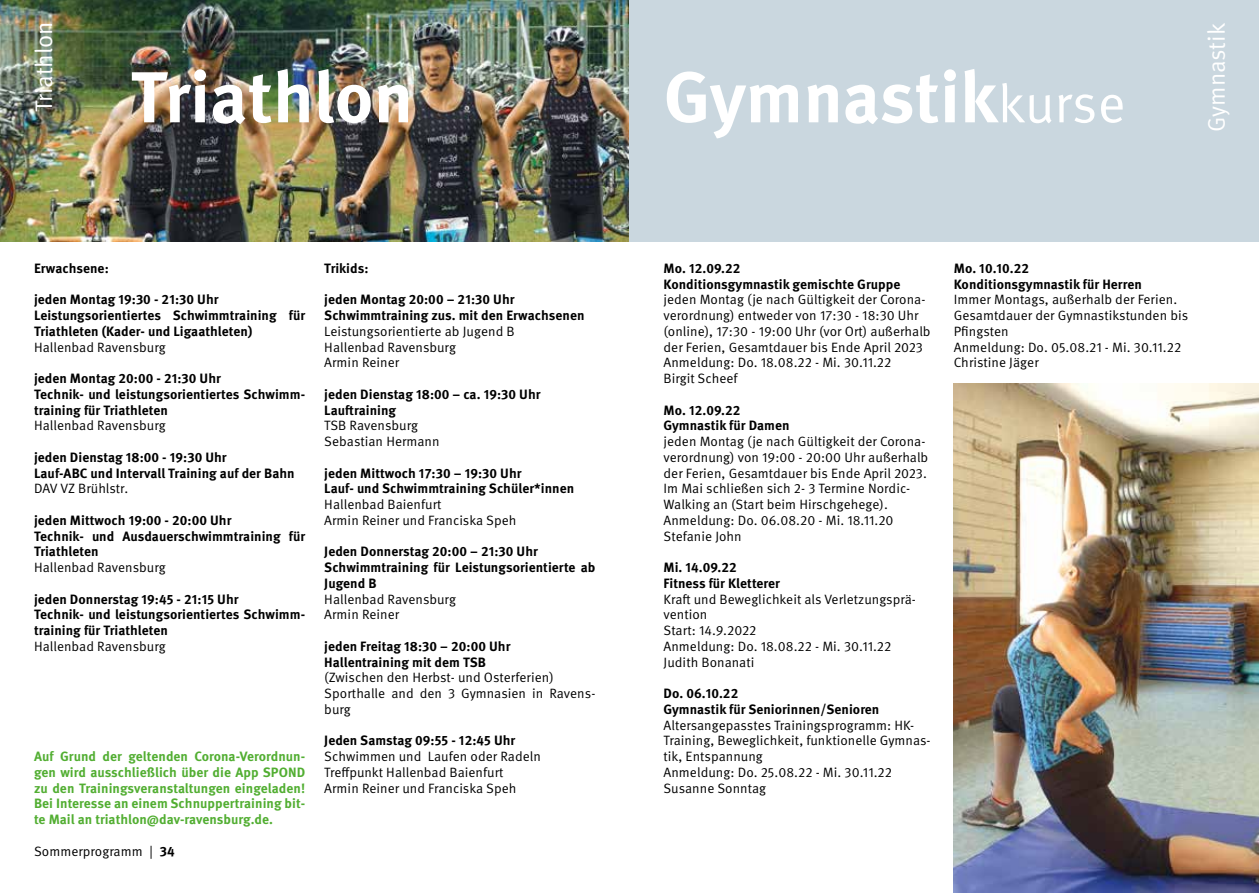
<style>
.page{position:relative;width:1259px;height:893px;background:#fff}
.page>*{position:absolute;margin:0;border:0;box-sizing:border-box;transform-origin:0 0}
.t1{font:700 72px "Meta Pro";letter-spacing:-.005em;color:#fff}
.t2{font:24px "Meta Pro Norm";letter-spacing:-.005em;color:#fff}
.t3{font:13.5px/15.8px "Meta Pro Norm";letter-spacing:.005em;color:#000}
.t4{font:700 13.5px/15.8px "Meta Pro";letter-spacing:.005em;color:#000}
.t5{font:700 13.5px/15.8px "Meta Pro";color:#52ae32;text-align:justify}
.s1{font-family:"Meta Pro Norm";font-weight:400;font-size:54px}
.s2{font-family:"Meta Pro";font-weight:700}
</style>
<div class="page">
<img style="left:0;top:0;width:629px;height:241px">
<div style="left:629px;top:0;width:630px;height:241px;background:#cad7df"></div>
<img style="left:954px;top:383px;width:305px;height:510px">
<h2 class="t2" style="left:26px;top:112px;width:93px;rotate:-90deg">Triathlon</h2>
<h2 class="t2" style="left:1198px;top:132px;width:110px;rotate:-90deg">Gymnastik</h2>
<h1 class="t1" style="left:663px;top:41px;width:463px">Gymnastik<span class="s1">kurse</span></h1>
<h1 class="t1" style="left:131px;top:41px;width:284px">Triathlon</h1>
<p class="t4" style="left:34px;top:259px;width:76px">Erwachsene:</p>
<p class="t4" style="left:34px;top:291px;width:273px">jeden Montag 19:30 - 21:30 Uhr<br>Leistungsorientiertes Schwimmtraining für<br>Triathleten (Kader- und Ligaathleten)</p>
<p class="t3" style="left:34px;top:338px;width:133px">Hallenbad Ravensburg</p>
<p class="t4" style="left:34px;top:370px;width:273px">jeden Montag 20:00 - 21:30 Uhr<br>Technik- und leistungsorientiertes Schwimm&shy;training für Triathleten</p>
<p class="t3" style="left:34px;top:417px;width:133px">Hallenbad Ravensburg</p>
<p class="t4" style="left:34px;top:448px;width:262px">jeden Dienstag 18:00 - 19:30 Uhr<br>Lauf-ABC und Intervall Training auf der Bahn</p>
<p class="t3" style="left:34px;top:480px;width:96px">DAV VZ Brühlstr.</p>
<p class="t4" style="left:34px;top:511px;width:273px">jeden Mittwoch 19:00 - 20:00 Uhr<br>Technik- und Ausdauerschwimmtraining für<br>Triathleten</p>
<p class="t3" style="left:34px;top:559px;width:133px">Hallenbad Ravensburg</p>
<p class="t4" style="left:34px;top:590px;width:273px">jeden Donnerstag 19:45 - 21:15 Uhr<br>Technik- und leistungsorientiertes Schwimm&shy;training für Triathleten</p>
<p class="t3" style="left:34px;top:637px;width:133px">Hallenbad Ravensburg</p>
<p class="t5" style="left:34px;top:748px;width:273px">Auf Grund der geltenden Corona-Verordnun&shy;gen wird ausschließlich über die App SPOND zu den Trainingsveranstaltungen eingeladen!<br>Bei Interesse an einem Schnuppertraining bit&shy;te Mail an triathlon@dav-ravensburg.de.</p>
<p class="t3" style="left:34px;top:842px;width:142px">Sommerprogramm | <span class="s2">34</span></p>
<p class="t4" style="left:324px;top:259px;width:46px">Trikids:</p>
<p class="t4" style="left:324px;top:291px;width:262px">jeden Montag 20:00 – 21:30 Uhr<br>Schwimmtraining zus. mit den Erwachsenen</p>
<p class="t3" style="left:324px;top:322px;width:192px">Leistungsorientierte ab Jugend B<br>Hallenbad Ravensburg<br>Armin Reiner</p>
<p class="t4" style="left:324px;top:385px;width:218px">jeden Dienstag 18:00 – ca. 19:30 Uhr<br>Lauftraining</p>
<p class="t3" style="left:324px;top:417px;width:117px">TSB Ravensburg<br>Sebastian Hermann</p>
<p class="t4" style="left:324px;top:464px;width:251px">jeden Mittwoch 17:30 – 19:30 Uhr<br>Lauf- und Schwimmtraining Schüler*innen</p>
<p class="t3" style="left:324px;top:496px;width:194px">Hallenbad Baienfurt<br>Armin Reiner und Franciska Speh</p>
<p class="t4" style="left:324px;top:543px;width:273px">Jeden Donnerstag 20:00 – 21:30 Uhr<br>Schwimmtraining für Leistungsorientierte ab<br>Jugend B</p>
<p class="t3" style="left:324px;top:590px;width:133px">Hallenbad Ravensburg<br>Armin Reiner</p>
<p class="t4" style="left:324px;top:637px;width:188px">jeden Freitag 18:30 – 20:00 Uhr<br>Hallentraining mit dem TSB</p>
<p class="t3" style="left:324px;top:669px;width:273px">(Zwischen den Herbst- und Osterferien)<br>Sporthalle and den 3 Gymnasien in Ravens&shy;burg</p>
<p class="t4" style="left:324px;top:732px;width:193px">Jeden Samstag 09:55 - 12:45 Uhr</p>
<p class="t3" style="left:324px;top:748px;width:218px">Schwimmen und Laufen oder Radeln<br>Treffpunkt Hallenbad Baienfurt<br>Armin Reiner und Franciska Speh</p>
<p class="t4" style="left:663px;top:259px;width:238px">Mo. 12.09.22<br>Konditionsgymnastik gemischte Gruppe</p>
<p class="t3" style="left:663px;top:291px;width:269px">jeden Montag (je nach Gültigkeit der Corona&shy;verordnung) entweder von 17:30 - 18:30 Uhr (online), 17:30 - 19:00 Uhr (vor Ort) außerhalb der Ferien, Gesamtdauer bis Ende April 2023<br>Anmeldung: Do. 18.08.22 - Mi. 30.11.22<br>Birgit Scheef</p>
<p class="t4" style="left:663px;top:401px;width:128px">Mo. 12.09.22<br>Gymnastik für Damen</p>
<p class="t3" style="left:663px;top:433px;width:266px">jeden Montag (je nach Gültigkeit der Corona&shy;verordnung) von 19:00 - 20:00 Uhr außerhalb der Ferien, Gesamtdauer bis Ende April 2023.<br>Im Mai schließen sich 2- 3 Termine Nordic-Walking an (Start beim Hirschgehege).<br>Anmeldung: Do. 06.08.20 - Mi. 18.11.20<br>Stefanie John</p>
<p class="t4" style="left:663px;top:559px;width:118px">Mi. 14.09.22<br>Fitness für Kletterer</p>
<p class="t3" style="left:663px;top:590px;width:254px">Kraft und Beweglichkeit als Verletzungsprä&shy;vention<br>Start: 14.9.2022<br>Anmeldung: Do. 18.08.22 - Mi. 30.11.22<br>Judith Bonanati</p>
<p class="t4" style="left:663px;top:685px;width:217px">Do. 06.10.22<br>Gymnastik für Seniorinnen/Senioren</p>
<p class="t3" style="left:663px;top:716px;width:269px">Altersangepasstes Trainingsprogramm: HK-Training, Beweglichkeit, funktionelle Gymnas&shy;tik, Entspannung<br>Anmeldung: Do. 25.08.22 - Mi. 30.11.22<br>Susanne Sonntag</p>
<p class="t4" style="left:954px;top:259px;width:190px">Mo. 10.10.22<br>Konditionsgymnastik für Herren</p>
<p class="t3" style="left:954px;top:291px;width:236px">Immer Montags, außerhalb der Ferien.<br>Gesamtdauer der Gymnastikstunden bis<br>Pfingsten<br>Anmeldung: Do. 05.08.21 - Mi. 30.11.22<br>Christine Jäger</p>
</div>
